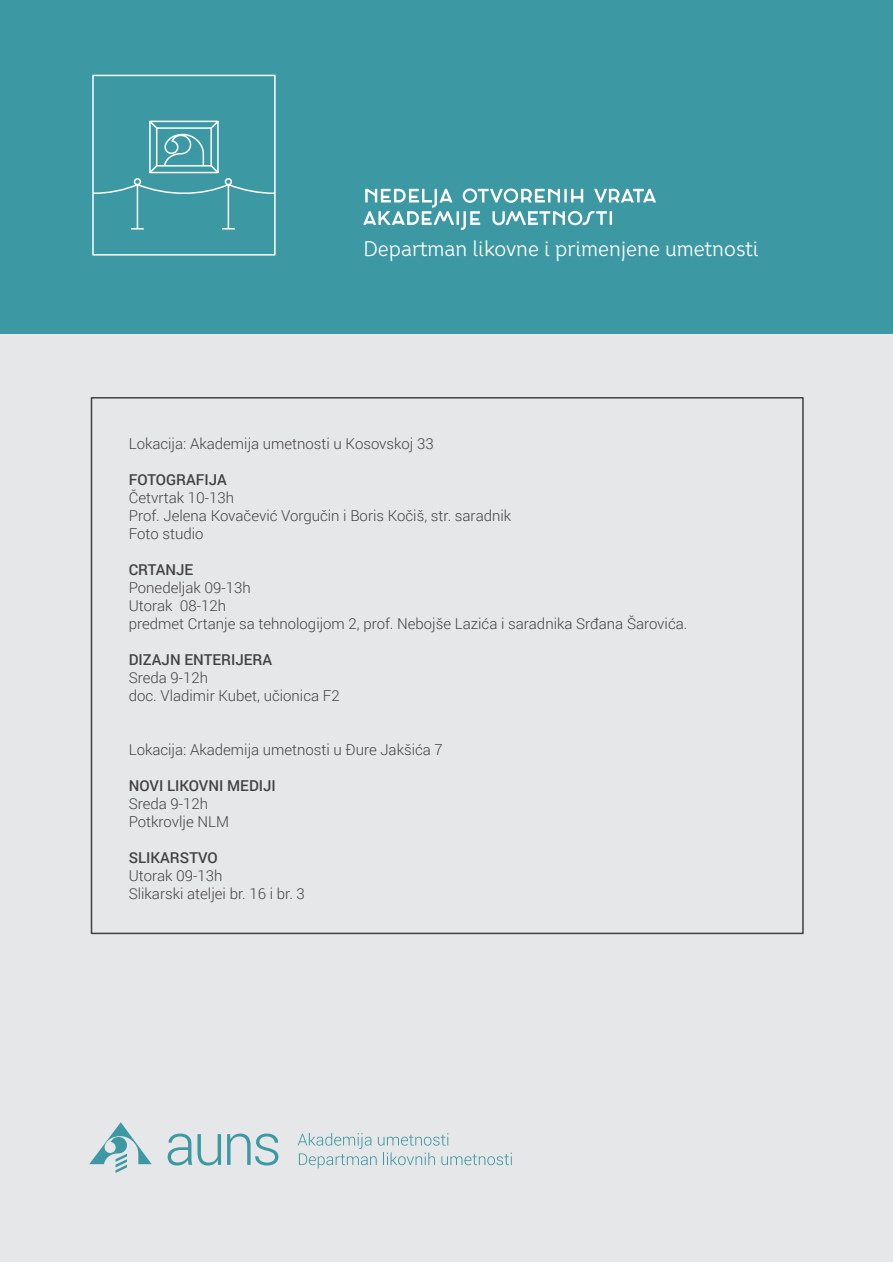
<style>
.page{position:relative;width:893px;height:1263px;background:#fff}
.page>*{position:absolute;margin:0;border:0;box-sizing:border-box;transform-origin:0 0}
.t1{font:21px "Nioki BG";color:#fff}
.t2{font:300 15px/18px "Roboto";color:#414042}
.t3{font:500 15px "Roboto";color:#414042}
</style>
<div class="page">
<div style="left:0;top:332px;width:893px;height:929px;background:#e6e7e8"></div>
<div style="left:0;top:0;width:893px;height:333px;background:#3c98a2"></div>
<svg style="left:363px;top:188px;width:293px;height:42px"></svg>
<svg style="left:92px;top:74px;width:184px;height:182px"></svg>
<svg style="left:89px;top:1122px;width:63px;height:51px"></svg>
<svg style="left:168px;top:1133px;width:53px;height:32px"></svg>
<svg style="left:227px;top:1133px;width:51px;height:32px"></svg>
<svg style="left:298px;top:1133px;width:214px;height:35px"></svg>
<h1 class="t1" style="left:363px;top:236px;width:397px">Departman likovne i primenjene umetnosti</h1>
<p class="t2" style="left:129px;top:434px;width:306px">Lokacija: Akademija umetnosti u Kosovskoj 33</p>
<p class="t3" style="left:129px;top:469px;width:100px">FOTOGRAFIJA</p>
<p class="t2" style="left:129px;top:488px;width:384px">Četvrtak 10-13h<br>Prof. Jelena Kovačević Vorgučin i Boris Kočiš, str. saradnik<br>Foto studio</p>
<p class="t3" style="left:129px;top:559px;width:66px">CRTANJE</p>
<p class="t2" style="left:129px;top:578px;width:560px">Ponedeljak 09-13h<br>Utorak 08-12h<br>predmet Crtanje sa tehnologijom 2, prof. Nebojše Lazića i saradnika Srđana Šarovića.</p>
<p class="t3" style="left:129px;top:649px;width:145px">DIZAJN ENTERIJERA</p>
<p class="t2" style="left:129px;top:668px;width:213px">Sreda 9-12h<br>doc. Vladimir Kubet, učionica F2</p>
<p class="t2" style="left:129px;top:740px;width:316px">Lokacija: Akademija umetnosti u Đure Jakšića 7</p>
<p class="t3" style="left:129px;top:775px;width:149px">NOVI LIKOVNI MEDIJI</p>
<p class="t2" style="left:129px;top:794px;width:102px">Sreda 9-12h<br>Potkrovlje NLM</p>
<p class="t3" style="left:129px;top:847px;width:90px">SLIKARSTVO</p>
<p class="t2" style="left:129px;top:866px;width:178px">Utorak 09-13h<br>Slikarski ateljei br. 16 i br. 3</p>
</div>
